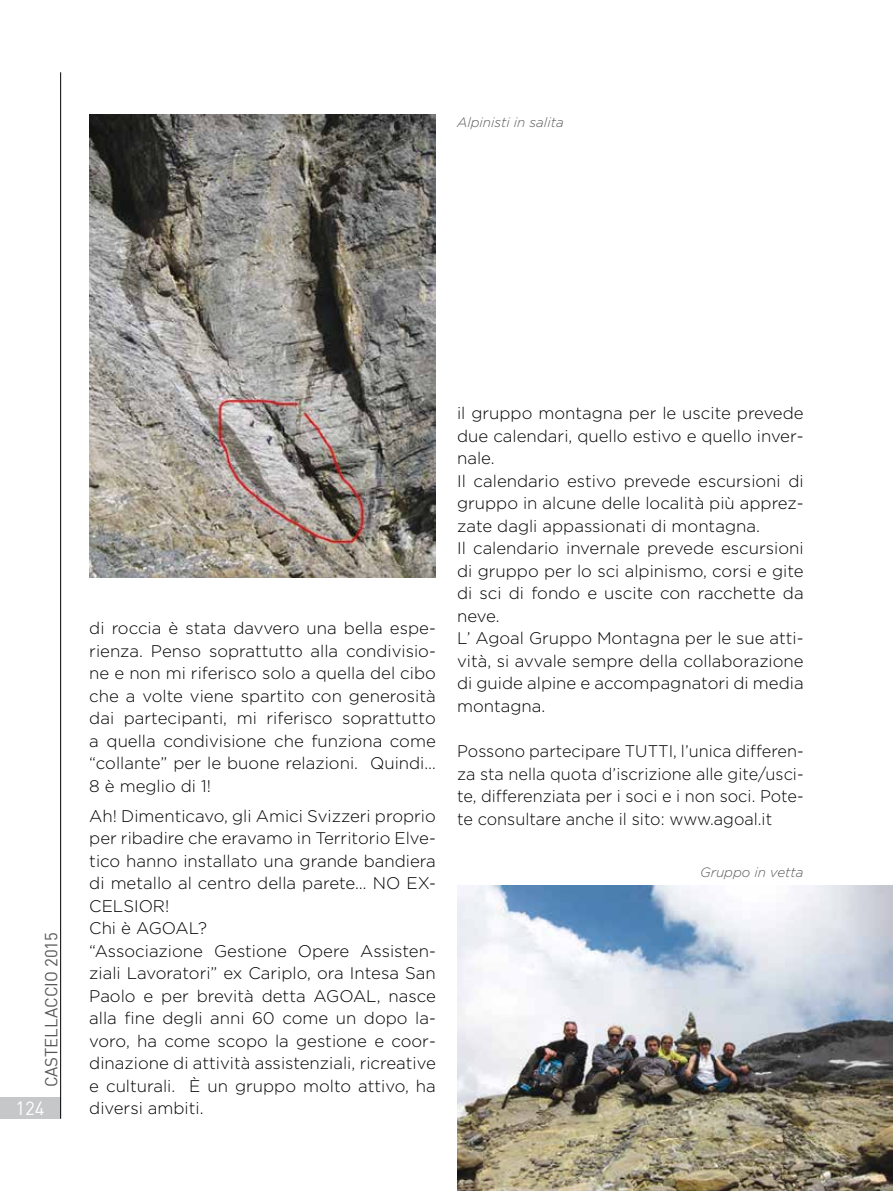
<style>
.page{position:relative;width:893px;height:1191px;background:#fff}
.page>*{position:absolute;margin:0;border:0;box-sizing:border-box;transform-origin:0 0}
.t1{font:18.75px "DIN";color:#fff}
.t2{font:17.25px "DIN";color:#58585a}
.t3{font:300 16.8px/22.5px "Gotham";color:#000}
.t4{font:italic 300 13.5px "Gotham";color:#58585a}
</style>
<div class="page">
<div style="left:0;top:1097px;width:61px;height:21px;background:#c6c7c8"></div>
<hr style="left:60px;top:72px;width:1px;height:1046px;background:#000">
<img style="left:89px;top:115px;width:347px;height:462px">
<img style="left:457px;top:885px;width:436px;height:306px">
<p class="t4" style="left:457px;top:115px;width:108px">Alpinisti in salita</p>
<p class="t2" style="left:40px;top:1087px;width:157px;rotate:-90deg">CASTELLACCIO 2015</p>
<p class="t1" style="left:15px;top:1096px;width:31px">124</p>
<p class="t3" style="left:89px;top:617px;width:348px;text-align:justify">di roccia è stata davvero una bella espe&shy;rienza. Penso soprattutto alla condivisio&shy;ne e non mi riferisco solo a quella del cibo che a volte viene spartito con generosità dai partecipanti, mi riferisco soprattutto a quella condivisione che funziona come “collante” per le buone relazioni. Quindi… 8 è meglio di 1!</p>
<p class="t3" style="left:89px;top:804px;width:348px">Ah! Dimenticavo, gli Amici Svizzeri proprio per ribadire che eravamo in Territorio Elve&shy;tico hanno installato una grande bandiera di metallo al centro della parete… NO EX-CELSIOR!<br>Chi è AGOAL?<br>“Associazione Gestione Opere Assisten&shy;ziali Lavoratori” ex Cariplo, ora Intesa San Paolo e per brevità detta AGOAL, nasce alla fine degli anni 60 come un dopo la&shy;voro, ha come scopo la gestione e coor&shy;dinazione di attività assistenziali, ricreative e culturali. È un gruppo molto attivo, ha diversi ambiti.</p>
<p class="t3" style="left:457px;top:402px;width:348px">il gruppo montagna per le uscite prevede due calendari, quello estivo e quello inver&shy;nale.<br>Il calendario estivo prevede escursioni di gruppo in alcune delle località più apprez&shy;zate dagli appassionati di montagna.<br>Il calendario invernale prevede escursioni di gruppo per lo sci alpinismo, corsi e gite di sci di fondo e uscite con racchette da neve.<br>L’ Agoal Gruppo Montagna per le sue atti&shy;vità, si avvale sempre della collaborazione di guide alpine e accompagnatori di media montagna.</p>
<p class="t3" style="left:457px;top:739px;width:348px;text-align:justify">Possono partecipare TUTTI, l’unica differen&shy;za sta nella quota d’iscrizione alle gite/usci&shy;te, differenziata per i soci e i non soci. Pote&shy;te consultare anche il sito: www.agoal.it</p>
<p class="t4" style="left:700px;top:865px;width:105px">Gruppo in vetta</p>
</div>
